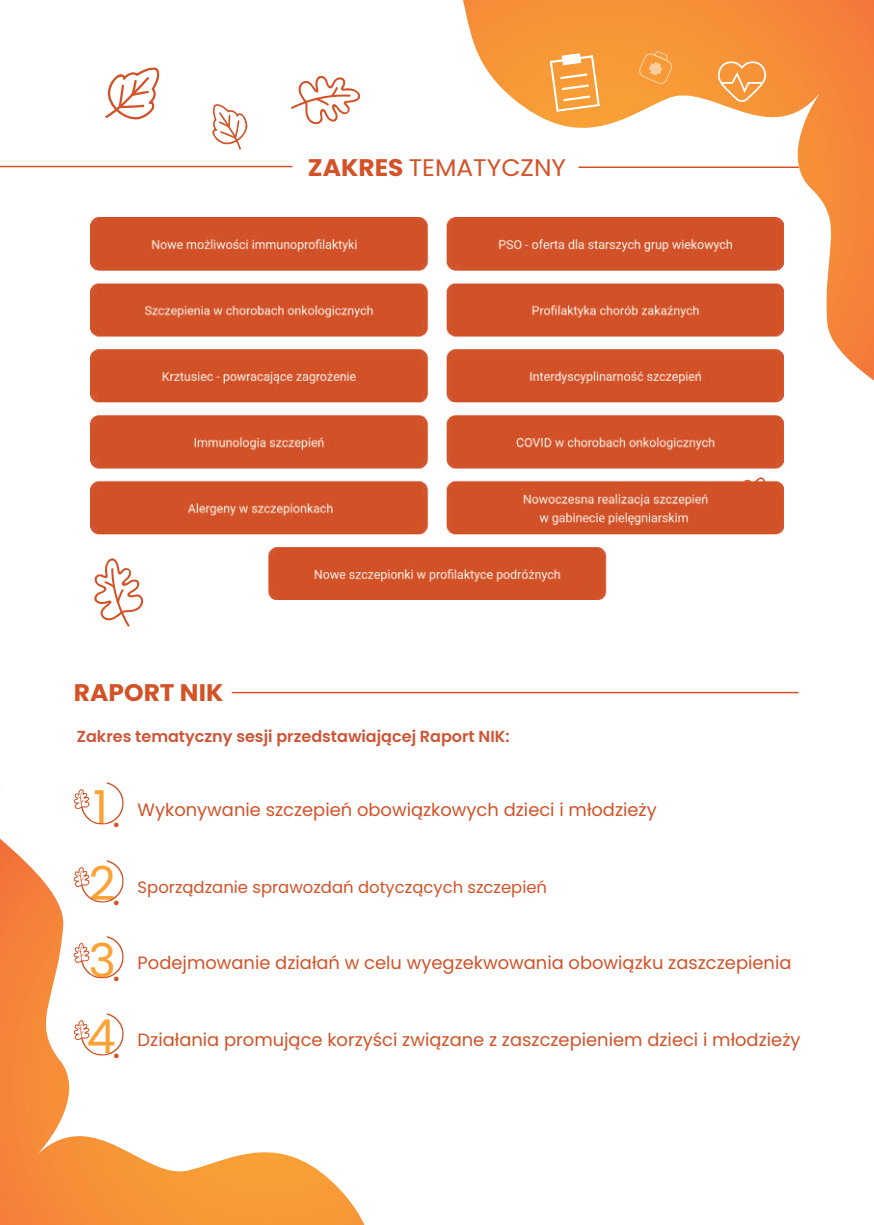
<style>
.page{position:relative;width:874px;height:1225px;background:#fff}
.page>*{position:absolute;margin:0;border:0;box-sizing:border-box;transform-origin:0 0}
.t1{font:46.6px "Poppins";color:#f9a236}
.t2{font:24px "Poppins";color:#d35227;scale:1.04 1}
.t3{font:700 24px "Poppins";color:#d35227;scale:1.04 1}
.t4{font:17.8px "Poppins";color:#d35227}
.t5{font:16.4px "Poppins";color:#d35227}
.t6{font:600 16px "Poppins";color:#ce5435}
.s1{font-weight:700}
.s2{font-size:46.6px;color:#f9a236}
.s3{font-size:37.6px}
</style>
<div class="page">
<svg style="left:273px;top:0;width:600px;height:532px"></svg>
<hr style="left:578px;top:166px;width:220px;height:2px;background:#d35227">
<hr style="left:0;top:166px;width:292px;height:1px;background:#d35227">
<img style="left:91px;top:218px;width:691px;height:381px">
<svg style="left:0;top:786px;width:365px;height:439px"></svg>
<svg style="left:724px;top:476px;width:44px;height:50px"></svg>
<svg style="left:94px;top:558px;width:49px;height:68px"></svg>
<hr style="left:232px;top:692px;width:566px;height:1px;background:#d35227">
<svg style="left:74px;top:782px;width:50px;height:42px"></svg>
<svg style="left:74px;top:854px;width:50px;height:48px"></svg>
<svg style="left:74px;top:930px;width:50px;height:48px"></svg>
<svg style="left:74px;top:1007px;width:50px;height:48px"></svg>
<svg style="left:90px;top:218px;width:31px;height:45px"></svg>
<svg style="left:105px;top:67px;width:54px;height:53px"></svg>
<svg style="left:212px;top:104px;width:35px;height:46px"></svg>
<svg style="left:290px;top:74px;width:70px;height:51px"></svg>
<svg style="left:549px;top:53px;width:50px;height:59px"></svg>
<svg style="left:637px;top:51px;width:36px;height:34px"></svg>
<svg style="left:717px;top:61px;width:48px;height:41px"></svg>
<h2 class="t2" style="left:307px;top:153px;width:250px"><span class="s1">ZAKRES</span> TEMATYCZNY</h2>
<h2 class="t3" style="left:74px;top:679px;width:145px">RAPORT NIK</h2>
<p class="t6" style="left:77px;top:727px;width:434px">Zakres tematyczny sesji przedstawiającej Raport NIK:</p>
<p class="t4" style="left:93px;top:799px;width:565px"><span class="s2">1</span><span class="s3">.</span> Wykonywanie szczepień obowiązkowych dzieci i młodzieży</p>
<h1 class="t1" style="left:89px;top:856px;width:33px">2<sub>.</sub></h1>
<p class="t5" style="left:137px;top:877px;width:411px">Sporządzanie sprawozdań dotyczących szczepień</p>
<p class="t4" style="left:88px;top:952px;width:704px"><span class="s2">3</span><span class="s3">.</span> Podejmowanie działań w celu wyegzekwowania obowiązku zaszczepienia</p>
<p class="t4" style="left:86px;top:1029px;width:715px"><span class="s2">4</span><span class="s3">.</span> Działania promujące korzyści związane z zaszczepieniem dzieci i młodzieży</p>
</div>
